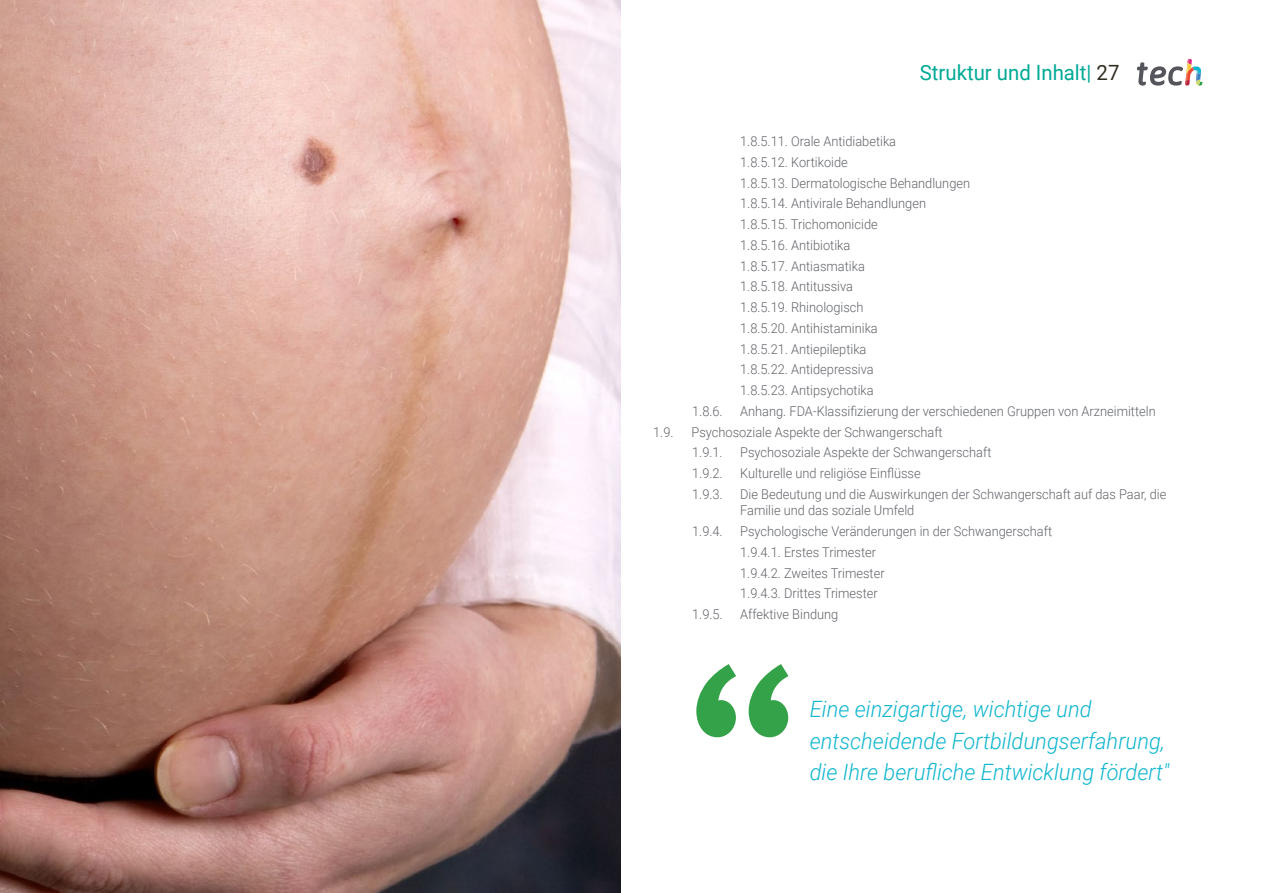
<style>
.page{position:relative;width:1263px;height:893px;background:#fff}
.page>*{position:absolute;margin:0;border:0;box-sizing:border-box;transform-origin:0 0}
.t1{font:italic 300 22.5px/31.5px "Roboto";color:#0fb6cf}
.t2{font:21px "Roboto";color:#00a996}
.t3{font:300 13.5px/20.7px "Roboto";color:#61646a;scale:.95 1}
.s1{color:#312e20}
</style>
<div class="page">
<img style="left:0;top:0;width:621px;height:893px">
<svg style="left:1137px;top:59px;width:65px;height:27px"></svg>
<svg style="left:696px;top:664px;width:92px;height:73px"></svg>
<h2 class="t2" style="left:920px;top:57px;width:201px">Struktur und Inhalt| <span class="s1">27</span></h2>
<p class="t3" style="left:740px;top:131px;width:243px">1.8.5.11. Orale Antidiabetika<br>1.8.5.12. Kortikoide<br>1.8.5.13. Dermatologische Behandlungen<br>1.8.5.14. Antivirale Behandlungen<br>1.8.5.15. Trichomonicide<br>1.8.5.16. Antibiotika<br>1.8.5.17. Antiasmatika<br>1.8.5.18. Antitussiva<br>1.8.5.19. Rhinologisch<br>1.8.5.20. Antihistaminika<br>1.8.5.21. Antiepileptika<br>1.8.5.22. Antidepressiva<br>1.8.5.23. Antipsychotika</p>
<p class="t3" style="left:692px;top:400px;width:34px">1.8.6.</p>
<p class="t3" style="left:740px;top:400px;width:439px">Anhang. FDA-Klassifizierung der verschiedenen Gruppen von Arzneimitteln</p>
<p class="t3" style="left:653px;top:421px;width:23px">1.9.</p>
<p class="t3" style="left:691px;top:421px;width:266px">Psychosoziale Aspekte der Schwangerschaft<br>1.9.1.</p>
<p class="t3" style="left:740px;top:442px;width:266px">Psychosoziale Aspekte der Schwangerschaft</p>
<p class="t3" style="left:692px;top:463px;width:34px">1.9.2.</p>
<p class="t3" style="left:740px;top:463px;width:192px">Kulturelle und religiöse Einflüsse</p>
<p class="t3" style="left:692px;top:483px;width:34px">1.9.3.</p>
<p class="t3" style="left:740px;top:485px;width:450px;line-height:16.5px">Die Bedeutung und die Auswirkungen der Schwangerschaft auf das Paar, die<br>Familie und das soziale Umfeld</p>
<p class="t3" style="left:692px;top:521px;width:34px">1.9.4.</p>
<p class="t3" style="left:740px;top:521px;width:330px">Psychologische Veränderungen in der Schwangerschaft 1.9.4.1. Erstes Trimester<br>1.9.4.2. Zweites Trimester<br>1.9.4.3. Drittes Trimester</p>
<p class="t3" style="left:692px;top:604px;width:34px">1.9.5.</p>
<p class="t3" style="left:740px;top:604px;width:105px">Affektive Bindung</p>
<h1 class="t1" style="left:810px;top:692px;width:361px">Eine einzigartige, wichtige und entscheidende Fortbildungserfahrung, die Ihre berufliche Entwicklung fördert"</h1>
</div>
